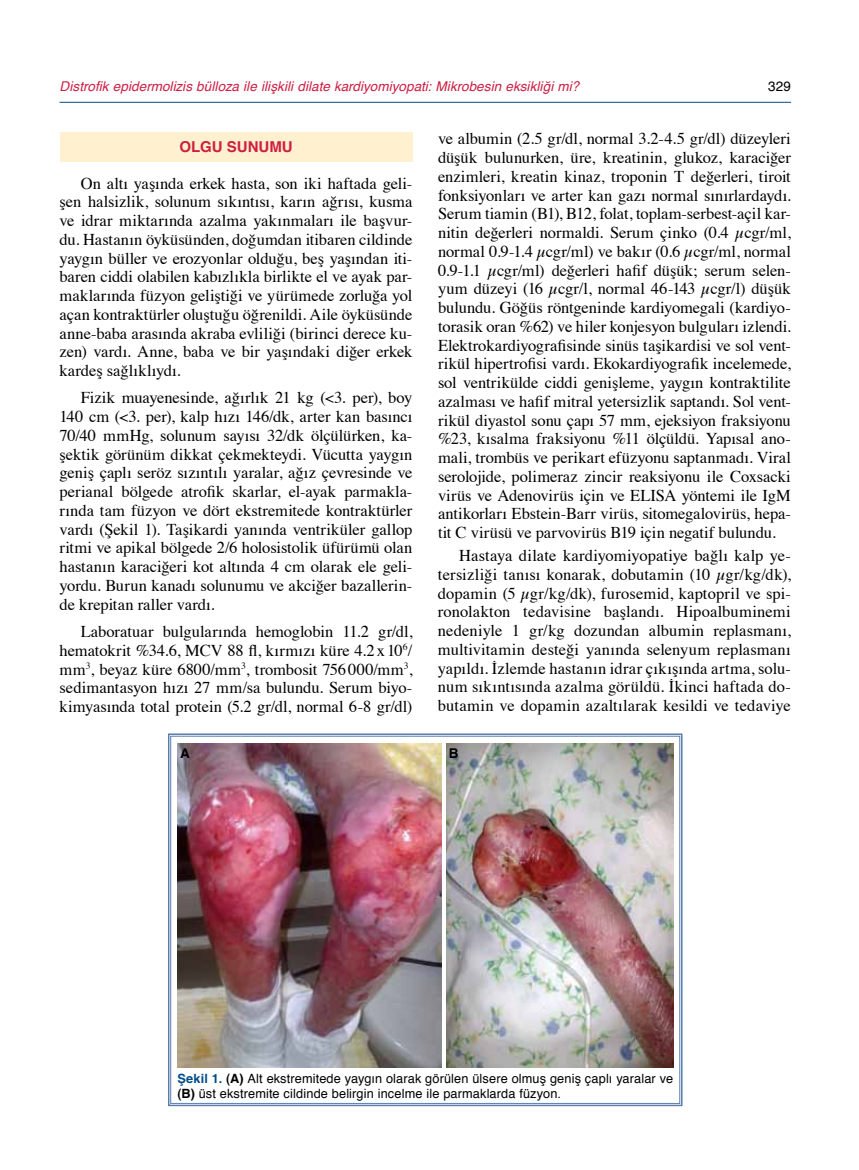
<style>
.page{position:relative;width:859px;height:1170px;background:#fff}
.page>*{position:absolute;margin:0;border:0;box-sizing:border-box;transform-origin:0 0}
.t1{font:16.5px/18.8px "Times";color:#000;text-align:justify}
.t2{font:700 15px "Helvetica";color:#cd1f43}
.t3{font:italic 13.5px "Helvetica";letter-spacing:.01em;color:#cd1f43}
.t4{font:13.5px "Helvetica";color:#000}
.t5{font:700 13.5px "Helvetica";color:#000}
.t6{font:12.75px/15.3px "Helvetica";letter-spacing:.01em;color:#000}
.s1{font-weight:700;color:#004b88}
.s2{font-weight:700}
</style>
<div class="page">
<hr style="left:60px;top:102px;width:731px;height:1px;background:#004b88">
<div style="left:60px;top:132px;width:352px;height:30px;background:#fff1cf"></div>
<svg style="left:168px;top:733px;width:515px;height:373px"></svg>
<img style="left:177px;top:743px;width:264px;height:324px">
<img style="left:447px;top:743px;width:226px;height:324px">
<p class="t3" style="left:60px;top:76px;width:521px">Distrofik epidermolizis bülloza ile ilişkili dilate kardiyomiyopati: Mikrobesin eksikliği mi?</p>
<p class="t4" style="left:768px;top:76px;width:24px">329</p>
<p class="t2" style="left:179px;top:135px;width:115px">OLGU SUNUMU</p>
<p class="t1" style="left:60px;top:172px;width:354px;text-indent:21px">On altı yaşında erkek hasta, son iki haftada geli&shy;şen halsizlik, solunum sıkıntısı, karın ağrısı, kusma ve idrar miktarında azalma yakınmaları ile başvur&shy;du. Hastanın öyküsünden, doğumdan itibaren cildinde yaygın büller ve erozyonlar olduğu, beş yaşından iti&shy;baren ciddi olabilen kabızlıkla birlikte el ve ayak par&shy;maklarında füzyon geliştiği ve yürümede zorluğa yol açan kontraktürler oluştuğu öğrenildi. Aile öyküsünde anne-baba arasında akraba evliliği (birinci derece ku&shy;zen) vardı. Anne, baba ve bir yaşındaki diğer erkek kardeş sağlıklıydı.</p>
<p class="t1" style="left:60px;top:387px;width:354px;text-indent:21px">Fizik muayenesinde, ağırlık 21 kg (&lt;3. per), boy 140 cm (&lt;3. per), kalp hızı 146/dk, arter kan basıncı 70/40 mmHg, solunum sayısı 32/dk ölçülürken, ka&shy;şektik görünüm dikkat çekmekteydi. Vücutta yaygın geniş çaplı seröz sızıntılı yaralar, ağız çevresinde ve perianal bölgede atrofik skarlar, el-ayak parmakla&shy;rında tam füzyon ve dört ekstremitede kontraktürler vardı (Şekil 1). Taşikardi yanında ventriküler gallop ritmi ve apikal bölgede 2/6 holosistolik üfürümü olan hastanın karaciğeri kot altında 4 cm olarak ele geli&shy;yordu. Burun kanadı solunumu ve akciğer bazallerin&shy;de krepitan raller vardı.</p>
<p class="t1" style="left:60px;top:620px;width:354px;text-indent:21px">Laboratuar bulgularında hemoglobin 11.2 gr/dl, hematokrit %34.6, MCV 88 fl, kırmızı küre 4.2x10<sup>6</sup>/ mm<sup>3</sup>, beyaz küre 6800/mm<sup>3</sup>, trombosit 756000/mm<sup>3</sup>, sedimantasyon hızı 27 mm/sa bulundu. Serum biyo&shy;kimyasında total protein (5.2 gr/dl, normal 6-8 gr/dl)</p>
<p class="t1" style="left:438px;top:128px;width:354px">ve albumin (2.5 gr/dl, normal 3.2-4.5 gr/dl) düzeyleri düşük bulunurken, üre, kreatinin, glukoz, karaciğer enzimleri, kreatin kinaz, troponin T değerleri, tiroit fonksiyonları ve arter kan gazı normal sınırlardaydı.<br>Serum tiamin (B1), B12, folat, toplam-serbest-açil kar&shy;nitin değerleri normaldi. Serum çinko (0.4 µcgr/ml, normal 0.9-1.4 µcgr/ml) ve bakır (0.6 µcgr/ml, normal 0.9-1.1 µcgr/ml) değerleri hafif düşük; serum selen&shy;yum düzeyi (16 µcgr/l, normal 46-143 µcgr/l) düşük bulundu. Göğüs röntgeninde kardiyomegali (kardiyo&shy;torasik oran %62) ve hiler konjesyon bulguları izlendi.<br>Elektrokardiyografisinde sinüs taşikardisi ve sol vent&shy;rikül hipertrofisi vardı. Ekokardiyografik incelemede, sol ventrikülde ciddi genişleme, yaygın kontraktilite azalması ve hafif mitral yetersizlik saptandı. Sol vent&shy;rikül diyastol sonu çapı 57 mm, ejeksiyon fraksiyonu %23, kısalma fraksiyonu %11 ölçüldü. Yapısal ano&shy;mali, trombüs ve perikart efüzyonu saptanmadı. Viral serolojide, polimeraz zincir reaksiyonu ile Coxsacki virüs ve Adenovirüs için ve ELISA yöntemi ile IgM antikorları Ebstein-Barr virüs, sitomegalovirüs, hepa&shy;tit C virüsü ve parvovirüs B19 için negatif bulundu.</p>
<p class="t1" style="left:438px;top:544px;width:354px;text-indent:21px">Hastaya dilate kardiyomiyopatiye bağlı kalp ye&shy;tersizliği tanısı konarak, dobutamin (10 µgr/kg/dk), dopamin (5 µgr/kg/dk), furosemid, kaptopril ve spi&shy;ronolakton tedavisine başlandı. Hipoalbuminemi nedeniyle 1 gr/kg dozundan albumin replasmanı, multivitamin desteği yanında selenyum replasmanı yapıldı. İzlemde hastanın idrar çıkışında artma, solu&shy;num sıkıntısında azalma görüldü. İkinci haftada do&shy;butamin ve dopamin azaltılarak kesildi ve tedaviye</p>
<p class="t5" style="left:180px;top:742px;width:11px">A</p>
<p class="t5" style="left:449px;top:742px;width:11px">B</p>
<p class="t6" style="left:177px;top:1070px;width:497px"><span class="s1">Şekil 1.</span> <span class="s2">(A)</span> Alt ekstremitede yaygın olarak görülen ülsere olmuş geniş çaplı yaralar ve <span class="s2">(B)</span> üst ekstremite cildinde belirgin incelme ile parmaklarda füzyon.</p>
</div>
